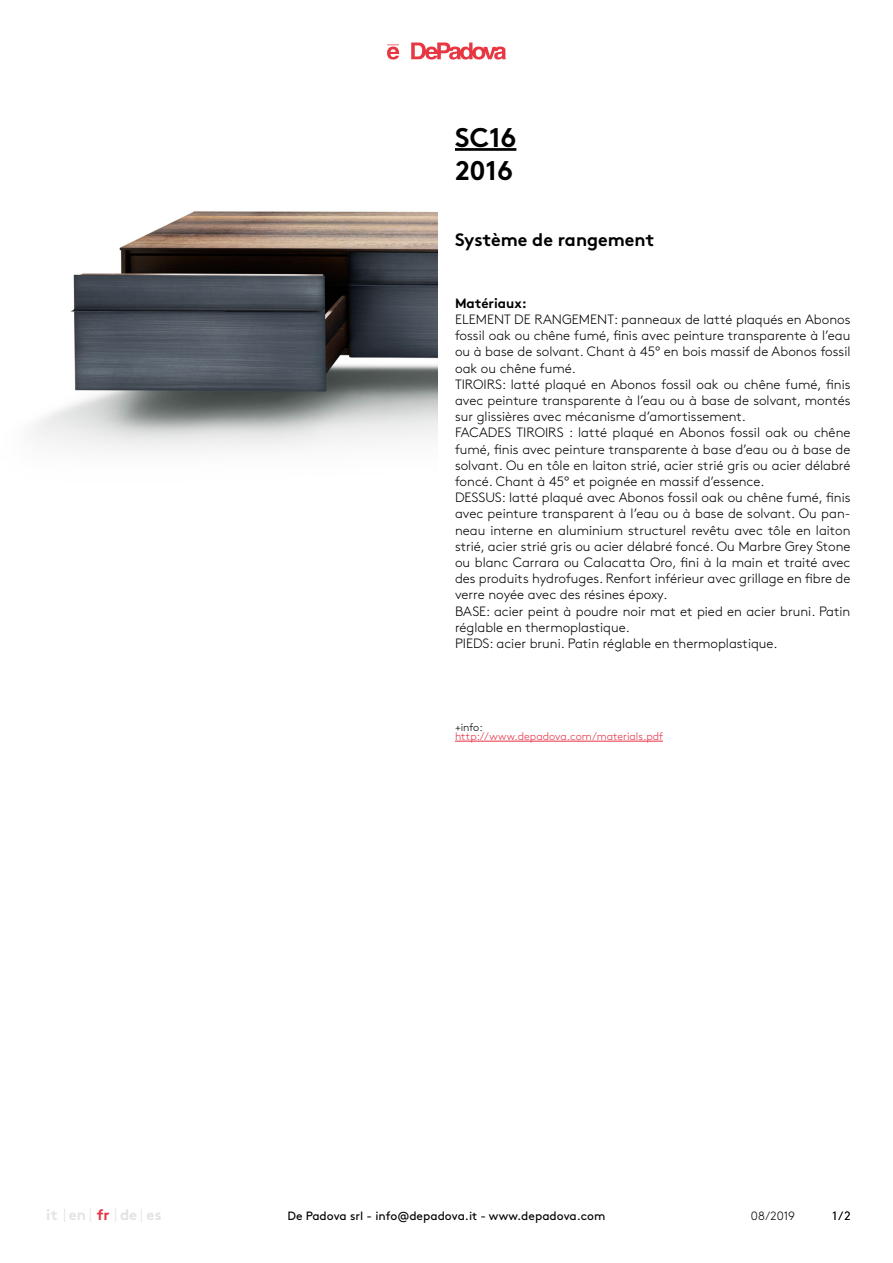
<style>
.page{position:relative;width:893px;height:1263px;background:#fff}
.page>*{position:absolute;margin:0;border:0;box-sizing:border-box;transform-origin:0 0}
.t1{font:700 27px/33px "Brown";color:#000}
.t2{font:700 18px "Brown";color:#000}
.t3{font:700 15px "Brown";color:#e4e3e3}
.t4{font:700 15px "Brown";color:#e73042}
.t5{font:300 13.5px/16.2px "Brown";color:#000}
.t6{font:700 13.5px "Brown";color:#000}
.t7{font:12px "Brown";color:#000}
.t8{font:300 12px "Brown";letter-spacing:-.005em;color:#000}
.t9{font:300 10.95px "Brown";color:#e73042}
.t10{font:300 10.95px "Brown";color:#000}
</style>
<div class="page">
<svg style="left:387px;top:43px;width:119px;height:17px"></svg>
<hr style="left:455px;top:741px;width:208px;height:1px;background:#e73042">
<hr style="left:455px;top:148px;width:61px;height:3px;background:#000">
<img style="left:35px;top:211px;width:403px;height:239px">
<h1 class="t1" style="left:455px;top:121px;width:63px">SC16<br>2016</h1>
<h2 class="t2" style="left:455px;top:230px;width:201px">Système de rangement</h2>
<p class="t6" style="left:455px;top:295px;width:73px">Matériaux:</p>
<p class="t5" style="left:455px;top:312px;width:397px">ELEMENT DE RANGEMENT: panneaux de latté plaqués en Abonos fossil oak ou chêne fumé, finis avec peinture transparente à l’eau ou à base de solvant. Chant à 45° en bois massif de Abonos fossil oak ou chêne fumé.<br>TIROIRS: latté plaqué en Abonos fossil oak ou chêne fumé, finis avec peinture transparente à l’eau ou à base de solvant, montés sur glissières avec mécanisme d’amortissement.<br>FACADES TIROIRS : latté plaqué en Abonos fossil oak ou chêne fumé, finis avec peinture transparente à base d’eau ou à base de solvant. Ou en tôle en laiton strié, acier strié gris ou acier délabré foncé. Chant à 45° et poignée en massif d’essence.<br>DESSUS: latté plaqué avec Abonos fossil oak ou chêne fumé, finis avec peinture transparent à l’eau ou à base de solvant. Ou pan&shy;neau interne en aluminium structurel revêtu avec tôle en laiton strié, acier strié gris ou acier délabré foncé. Ou Marbre Grey Stone ou blanc Carrara ou Calacatta Oro, fini à la main et traité avec des produits hydrofuges. Renfort inférieur avec grillage en fibre de verre noyée avec des résines époxy.<br>BASE: acier peint à poudre noir mat et pied en acier bruni. Patin réglable en thermoplastique.<br>PIEDS: acier bruni. Patin réglable en thermoplastique.</p>
<p class="t10" style="left:455px;top:722px;width:29px">+info:</p>
<p class="t9" style="left:455px;top:731px;width:210px">http://www.depadova.com/materials.pdf</p>
<p class="t3" style="left:46px;top:1207px;width:41px">it en</p>
<p class="t3" style="left:120px;top:1207px;width:19px">de</p>
<p class="t4" style="left:97px;top:1207px;width:14px">fr</p>
<p class="t3" style="left:147px;top:1207px;width:16px">es</p>
<p class="t8" style="left:833px;top:1210px;width:20px">1 / 2</p>
<p class="t7" style="left:287px;top:1212px;width:320px">De Padova srl - info@depadova.it - www.depadova.com</p>
<p class="t8" style="left:751px;top:1210px;width:46px">08/2019</p>
</div>
